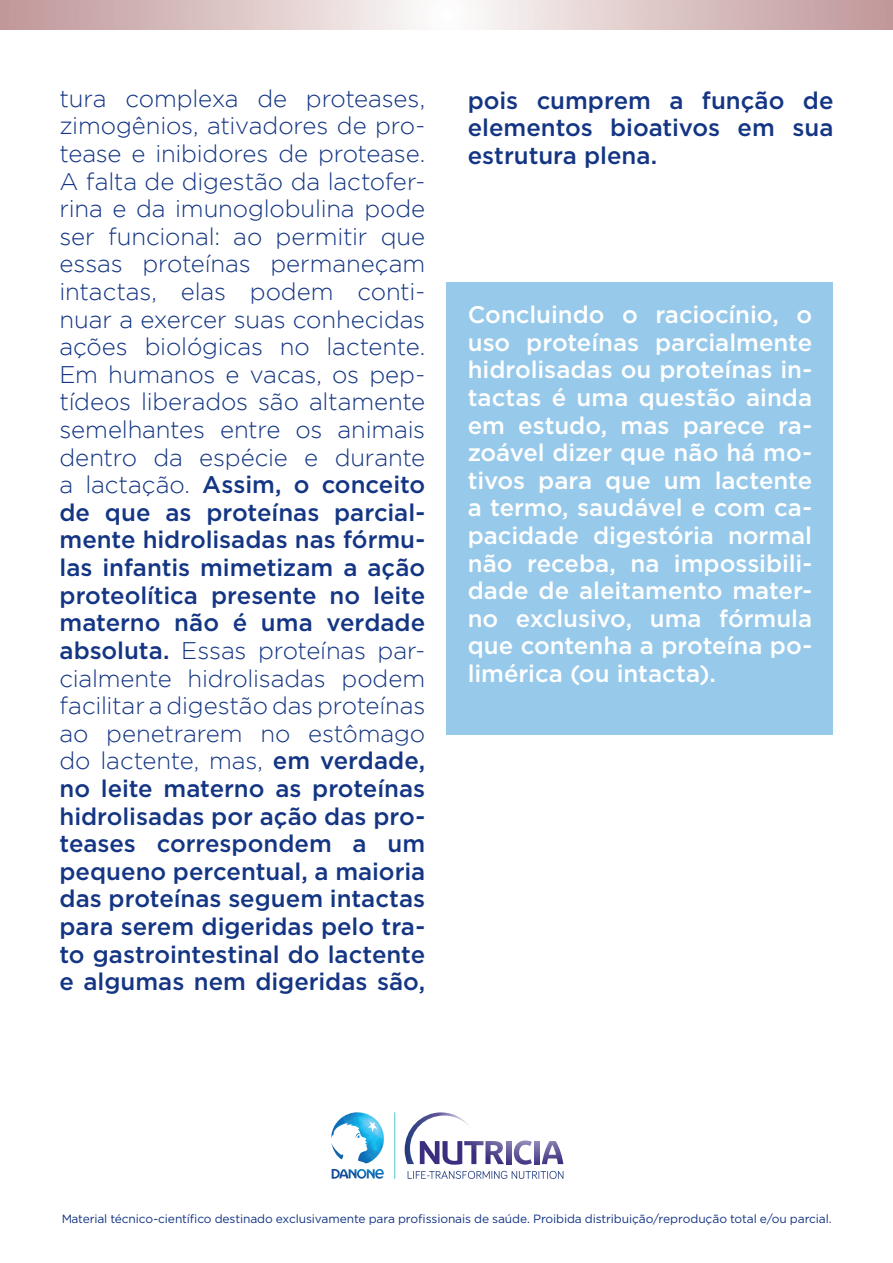
<style>
.page{position:relative;width:893px;height:1263px;background:#fff}
.page>*{position:absolute;margin:0;border:0;box-sizing:border-box;transform-origin:0 0}
.t1{font:300 24px/27.6px "Gotham";letter-spacing:-.005em;color:#133583;text-align:justify}
.t2{font:500 24px/27.6px "Gotham";color:#fff;text-align:justify}
.t3{font:500 24px/27.6px "Gotham";color:#133583;text-align:justify}
.t4{font:12px "Gotham";letter-spacing:-.01em;color:#133583}
.s1{font-weight:500}
</style>
<div class="page">
<div style="left:446px;top:283px;width:387px;height:452px;background:#97c9ea"></div>
<svg style="left:534px;top:1141px;width:5px;height:23px"></svg>
<svg style="left:542px;top:1141px;width:21px;height:23px"></svg>
<svg style="left:514px;top:1140px;width:18px;height:25px"></svg>
<svg style="left:506px;top:1141px;width:5px;height:23px"></svg>
<svg style="left:408px;top:1171px;width:155px;height:8px"></svg>
<svg style="left:405px;top:1112px;width:99px;height:53px"></svg>
<img style="left:331px;top:1169px;width:53px;height:10px">
<hr style="left:394px;top:1112px;width:1px;height:67px;background:#54c4ce">
<svg style="left:330px;top:1111px;width:56px;height:56px"></svg>
<img style="left:340px;top:1112px;width:17px;height:7px">
<svg style="left:0;top:0;width:893px;height:30px;background:#ddc7c7"></svg>
<p class="t1" style="left:60px;top:84px;width:367px">tura complexa de proteases, zimogênios, ativadores de pro&shy;tease e inibidores de protease.<br>A falta de digestão da lactofer&shy;rina e da imunoglobulina pode ser funcional: ao permitir que essas proteínas permaneçam intactas, elas podem conti&shy;nuar a exercer suas conhecidas ações biológicas no lactente.<br>Em humanos e vacas, os pep&shy;tídeos liberados são altamente semelhantes entre os animais dentro da espécie e durante a lactação. <span class="s1">Assim, o conceito de que as proteínas parcial&shy;mente hidrolisadas nas fórmu&shy;las infantis mimetizam a ação proteolítica presente no leite materno não é uma verdade absoluta.</span> Essas proteínas par&shy;cialmente hidrolisadas podem facilitar a digestão das proteínas ao penetrarem no estômago do lactente, mas, <span class="s1">em verdade, no leite materno as proteínas hidrolisadas por ação das pro&shy;teases correspondem a um pequeno percentual, a maioria das proteínas seguem intactas para serem digeridas pelo tra&shy;to gastrointestinal do lactente e algumas nem digeridas são,</span></p>
<p class="t3" style="left:468px;top:86px;width:367px">pois cumprem a função de elementos bioativos em sua estrutura plena.</p>
<p class="t2" style="left:468px;top:300px;width:346px">Concluindo o raciocínio, o uso proteínas parcialmente hidrolisadas ou proteínas in&shy;tactas é uma questão ainda em estudo, mas parece ra&shy;zoável dizer que não há mo&shy;tivos para que um lactente a termo, saudável e com ca&shy;pacidade digestória normal não receba, na impossibili&shy;dade de aleitamento mater&shy;no exclusivo, uma fórmula que contenha a proteína po&shy;limérica (ou intacta).</p>
<p class="t4" style="left:61px;top:1211px;width:772px">Material técnico-científico destinado exclusivamente para profissionais de saúde. Proibida distribuição/reprodução total e/ou parcial.</p>
</div>
